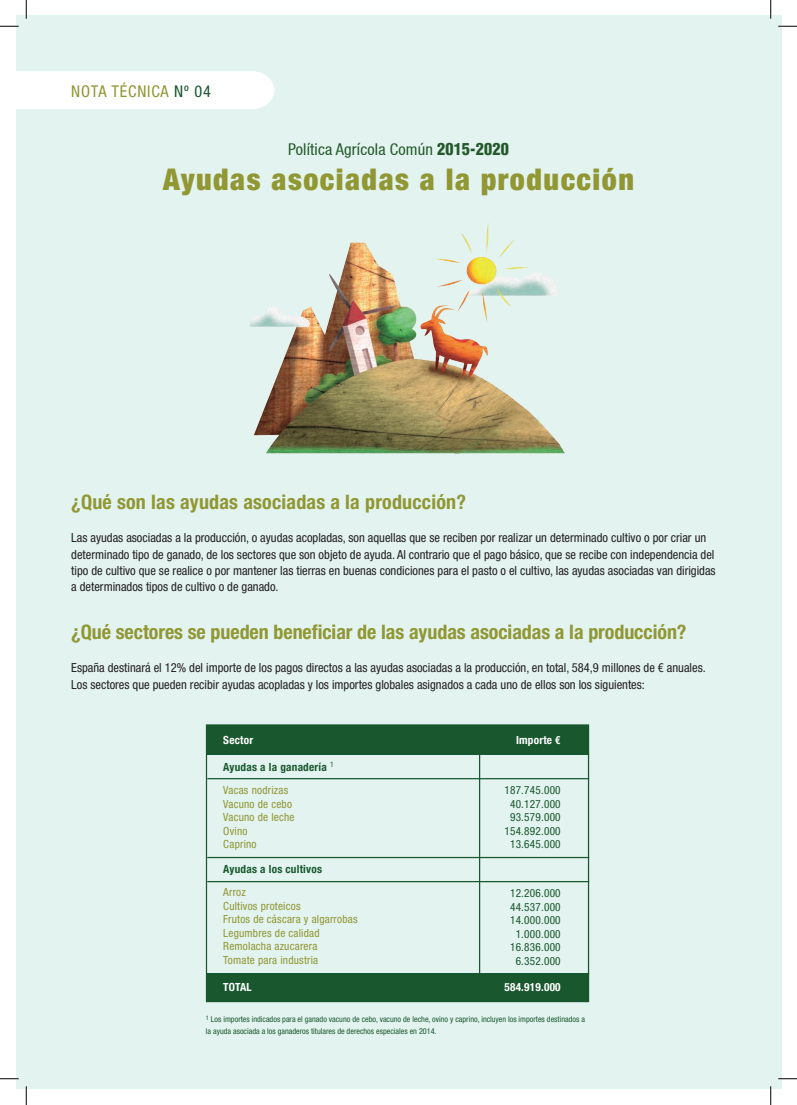
<style>
.page{position:relative;width:797px;height:1105px;background:#fff}
.page>*{position:absolute;margin:0;border:0;box-sizing:border-box;transform-origin:0 0}
.t1{font:900 condensed 30px "Helvetica Neue";letter-spacing:.05em;color:#909733}
.RESPUESTA{font:700 condensed 20px "Helvetica Neue";letter-spacing:-.005em;color:#909733}
.INDICE{font:condensed 16.25px "Helvetica 57";letter-spacing:.01em;color:#23582a}
.INDICE-2{font:condensed 16.25px "Helvetica Neue";letter-spacing:.05em;color:#909733}
.RESPUESTA-2{font:condensed 12.5px/16.2px "Helvetica Neue";color:#231f20}
.RESPUESTA-3{font:condensed 11.25px/13.5px "Helvetica Neue";letter-spacing:.02em;color:#909733}
.RESPUESTA-4{font:condensed 11.25px "Helvetica Neue";letter-spacing:.02em;color:#19582e}
.RESPUESTA-5{font:700 condensed 11.25px "Helvetica Neue";letter-spacing:.02em;color:#19582e}
.RESPUESTA-6{font:700 condensed 11.25px "Helvetica Neue";letter-spacing:.02em;color:#fff}
.RESPUESTA-7{font:condensed 8.12px/11.2px "Helvetica Neue";color:#19582e}
.s1{color:#19582e}
.s2{font-family:"Helvetica";font-weight:900}
</style>
<div class="page">
<div style="left:16px;top:16px;width:765px;height:1073px;background:#e3f3f0"></div>
<div style="left:16px;top:71px;width:258px;height:38px;background:#fff"></div>
<img style="left:250px;top:223px;width:315px;height:231px">
<div style="left:207px;top:725px;width:381px;height:29px;background:#19582e"></div>
<div style="left:207px;top:974px;width:381px;height:28px;background:#19582e"></div>
<div style="left:206px;top:724px;width:383px;height:278px;border:1px solid #19582e"></div>
<hr style="left:207px;top:753px;width:382px;height:1px;background:#19582e">
<hr style="left:207px;top:778px;width:382px;height:1px;background:#19582e">
<hr style="left:207px;top:857px;width:382px;height:1px;background:#19582e">
<hr style="left:207px;top:881px;width:382px;height:1px;background:#19582e">
<hr style="left:207px;top:973px;width:382px;height:1px;background:#19582e">
<hr style="left:479px;top:725px;width:1px;height:276px;background:#19582e">
<svg style="left:0;top:25px;width:19px;height:2px"></svg>
<svg style="left:778px;top:25px;width:19px;height:2px"></svg>
<svg style="left:0;top:1078px;width:19px;height:1px"></svg>
<svg style="left:778px;top:1078px;width:19px;height:1px"></svg>
<svg style="left:25px;top:0;width:2px;height:19px"></svg>
<svg style="left:25px;top:1086px;width:2px;height:19px"></svg>
<svg style="left:770px;top:0;width:1px;height:19px"></svg>
<svg style="left:770px;top:1086px;width:1px;height:19px"></svg>
<p class="INDICE-2" style="left:71px;top:81px;width:141px">NOTA TÉCNICA <span class="s1">Nº 04</span></p>
<p class="INDICE" style="left:288px;top:140px;width:222px">Política Agrícola Común <span class="s2">2015-2020</span></p>
<p class="t1" style="left:163px;top:160px;width:472px">Ayudas asociadas a la producción</p>
<p class="RESPUESTA" style="left:71px;top:489px;width:396px">¿Qué son las ayudas asociadas a la producción?</p>
<p class="RESPUESTA-2" style="left:71px;top:530px;width:646px">Las ayudas asociadas a la producción, o ayudas acopladas, son aquellas que se reciben por realizar un determinado cultivo o por criar un determinado tipo de ganado, de los sectores que son objeto de ayuda. Al contrario que el pago básico, que se recibe con independencia del tipo de cultivo que se realice o por mantener las tierras en buenas condiciones para el pasto o el cultivo, las ayudas asociadas van dirigidas a determinados tipos de cultivo o de ganado.</p>
<p class="RESPUESTA" style="left:71px;top:619px;width:616px">¿Qué sectores se pueden beneficiar de las ayudas asociadas a la producción?</p>
<p class="RESPUESTA-2" style="left:71px;top:660px;width:636px">España destinará el 12% del importe de los pagos directos a las ayudas asociadas a la producción, en total, 584,9 millones de € anuales.<br>Los sectores que pueden recibir ayudas acopladas y los importes globales asignados a cada uno de ellos son los siguientes:</p>
<p class="RESPUESTA-6" style="left:223px;top:733px;width:31px">Sector</p>
<p class="RESPUESTA-5" style="left:223px;top:760px;width:112px">Ayudas a la ganadería <sup>1</sup></p>
<p class="RESPUESTA-3" style="left:223px;top:783px;width:66px">Vacas nodrizas</p>
<p class="RESPUESTA-3" style="left:223px;top:797px;width:70px">Vacuno de cebo</p>
<p class="RESPUESTA-3" style="left:223px;top:810px;width:73px">Vacuno de leche</p>
<p class="RESPUESTA-3" style="left:223px;top:824px;width:35px">Ovino<br>Caprino</p>
<p class="RESPUESTA-5" style="left:223px;top:862px;width:100px">Ayudas a los cultivos</p>
<p class="RESPUESTA-3" style="left:223px;top:885px;width:24px">Arroz</p>
<p class="RESPUESTA-3" style="left:223px;top:899px;width:79px">Cultivos proteicos</p>
<p class="RESPUESTA-3" style="left:223px;top:912px;width:136px">Frutos de cáscara y algarrobas<br>Legumbres de calidad</p>
<p class="RESPUESTA-3" style="left:223px;top:939px;width:96px">Remolacha azucarera</p>
<p class="RESPUESTA-3" style="left:223px;top:953px;width:96px">Tomate para industria</p>
<p class="RESPUESTA-6" style="left:223px;top:980px;width:30px">TOTAL</p>
<p class="RESPUESTA-6" style="left:516px;top:733px;width:46px">Importe €</p>
<p class="RESPUESTA-4" style="left:504px;top:784px;width:58px">187.745.000</p>
<p class="RESPUESTA-4" style="left:510px;top:797px;width:52px">40.127.000</p>
<p class="RESPUESTA-4" style="left:510px;top:811px;width:52px">93.579.000</p>
<p class="RESPUESTA-4" style="left:504px;top:824px;width:58px">154.892.000</p>
<p class="RESPUESTA-4" style="left:510px;top:838px;width:52px">13.645.000</p>
<p class="RESPUESTA-4" style="left:510px;top:887px;width:52px">12.206.000</p>
<p class="RESPUESTA-4" style="left:510px;top:900px;width:52px">44.537.000</p>
<p class="RESPUESTA-4" style="left:510px;top:914px;width:52px">14.000.000</p>
<p class="RESPUESTA-4" style="left:515px;top:927px;width:46px">1.000.000</p>
<p class="RESPUESTA-4" style="left:510px;top:941px;width:52px">16.836.000</p>
<p class="RESPUESTA-4" style="left:515px;top:954px;width:46px">6.352.000</p>
<p class="RESPUESTA-6" style="left:504px;top:980px;width:58px">584.919.000</p>
<p class="RESPUESTA-7" style="left:206px;top:1014px;width:380px"><sup>1</sup> Los importes indicados para el ganado vacuno de cebo, vacuno de leche, ovino y caprino, incluyen los importes destinados a la ayuda asociada a los ganaderos titulares de derechos especiales en 2014.</p>
</div>
